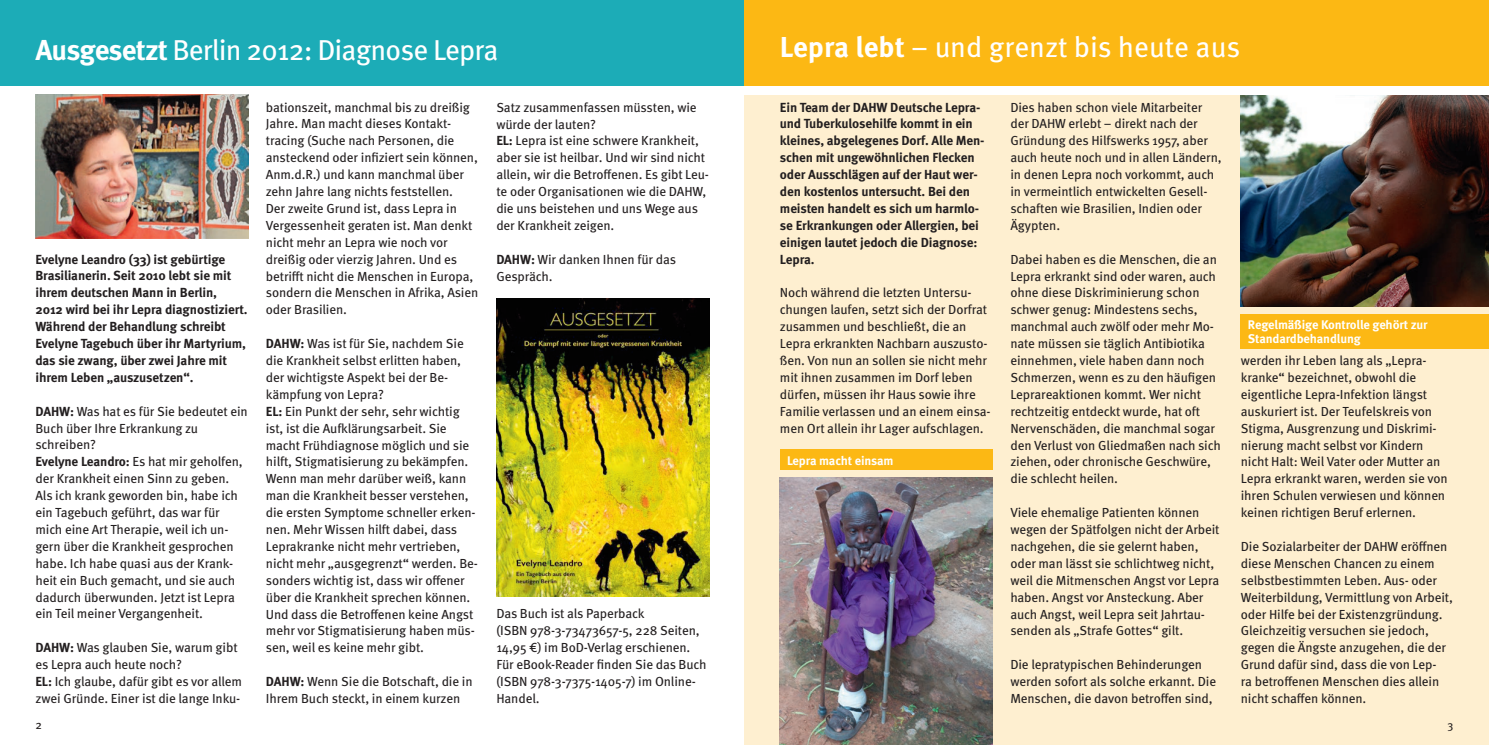
<style>
.page{position:relative;width:1489px;height:745px;background:#fff}
.page>*{position:absolute;margin:0;border:0;box-sizing:border-box;transform-origin:0 0}
.t1{font:28.75px "Meta OT";letter-spacing:-.03em;color:#fff}
.t2{font:28.75px "Meta OT";color:#fff}
.t3{font:13.12px/16.9px "Meta OT";letter-spacing:-.01em;color:#231f20}
.t4{font:700 13.12px/16.9px "Meta OT";letter-spacing:-.01em;color:#231f20}
.t5{font:700 12.5px/14.4px "Meta OT";letter-spacing:-.01em;color:#fff}
.t6{font:11.88px "Meta OT";color:#231f20}
.t7{font:11.25px "Meta OT";color:#231f20}
.s1{font-weight:700}
</style>
<div class="page">
<div style="left:0;top:0;width:744px;height:85px;background:#1cacb7"></div>
<img style="left:35px;top:94px;width:213px;height:144px">
<div style="left:744px;top:95px;width:744px;height:649px;background:#feefd0"></div>
<div style="left:744px;top:0;width:744px;height:85px;background:#fcb814"></div>
<div style="left:780px;top:449px;width:212px;height:20px;background:#fcb814"></div>
<div style="left:1240px;top:314px;width:248px;height:34px;background:#fcb814"></div>
<img style="left:780px;top:477px;width:212px;height:267px">
<img style="left:1240px;top:95px;width:248px;height:211px">
<img style="left:496px;top:298px;width:213px;height:297px">
<h1 class="t1" style="left:35px;top:32px;width:464px"><span class="s1">Ausgesetzt</span> Berlin 2012: Diagnose Lepra</h1>
<p class="t4" style="left:35px;top:251px;width:214px">Evelyne Leandro (33) ist gebürtige Brasilianerin. Seit 2010 lebt sie mit ihrem deutschen Mann in Berlin, 2012 wird bei ihr Lepra diagnostiziert.<br>Während der Behandlung schreibt Evelyne Tagebuch über ihr Martyrium, das sie zwang, über zwei Jahre mit ihrem Leben „auszusetzen“.</p>
<p class="t3" style="left:35px;top:403px;width:214px"><span class="s1">DAHW:</span> Was hat es für Sie bedeutet ein<br>Buch über Ihre Erkrankung zu schreiben?<br><span class="s1">Evelyne Leandro:</span> Es hat mir geholfen, der Krankheit einen Sinn zu geben.<br>Als ich krank geworden bin, habe ich ein Tagebuch geführt, das war für mich eine Art Therapie, weil ich un&shy;gern über die Krankheit gesprochen habe. Ich habe quasi aus der Krank&shy;heit ein Buch gemacht, und sie auch dadurch überwunden. Jetzt ist Lepra ein Teil meiner Vergangenheit.</p>
<p class="t3" style="left:35px;top:639px;width:208px"><span class="s1">DAHW:</span> Was glauben Sie, warum gibt es Lepra auch heute noch?<br><span class="s1">EL:</span> Ich glaube, dafür gibt es vor allem zwei Gründe. Einer ist die lange Inku-</p>
<p class="t6" style="left:35px;top:717px;width:8px">2</p>
<p class="t3" style="left:266px;top:99px;width:214px">bationszeit, manchmal bis zu dreißig Jahre. Man macht dieses Kontakt&shy;tracing (Suche nach Personen, die ansteckend oder infiziert sein können, Anm.d.R.) und kann manchmal über zehn Jahre lang nichts feststellen.<br>Der zweite Grund ist, dass Lepra in Vergessenheit geraten ist. Man denkt nicht mehr an Lepra wie noch vor dreißig oder vierzig Jahren. Und es betrifft nicht die Menschen in Europa, sondern die Menschen in Afrika, Asien oder Brasilien.</p>
<p class="t3" style="left:266px;top:335px;width:213px"><span class="s1">DAHW:</span> Was ist für Sie, nachdem Sie die Krankheit selbst erlitten haben, der wichtigste Aspekt bei der Be&shy;kämpfung von Lepra?<br><span class="s1">EL:</span> Ein Punkt der sehr, sehr wichtig ist, ist die Aufklärungsarbeit. Sie macht Frühdiagnose möglich und sie hilft, Stigmatisierung zu bekämpfen.<br>Wenn man mehr darüber weiß, kann man die Krankheit besser verstehen, die ersten Symptome schneller erken&shy;nen. Mehr Wissen hilft dabei, dass Leprakranke nicht mehr vertrieben, nicht mehr „ausgegrenzt“ werden. Be&shy;sonders wichtig ist, dass wir offener über die Krankheit sprechen können.<br>Und dass die Betroffenen keine Angst mehr vor Stigmatisierung haben müs&shy;sen, weil es keine mehr gibt.</p>
<p class="t3" style="left:266px;top:673px;width:208px"><span class="s1">DAHW:</span> Wenn Sie die Botschaft, die in<br>Ihrem Buch steckt, in einem kurzen</p>
<p class="t3" style="left:496px;top:99px;width:214px">Satz zusammenfassen müssten, wie würde der lauten?<br><span class="s1">EL:</span> Lepra ist eine schwere Krankheit, aber sie ist heilbar. Und wir sind nicht allein, wir die Betroffenen. Es gibt Leu&shy;te oder Organisationen wie die DAHW, die uns beistehen und uns Wege aus der Krankheit zeigen.</p>
<p class="t3" style="left:496px;top:251px;width:181px"><span class="s1">DAHW:</span> Wir danken Ihnen für das<br>Gespräch.</p>
<p class="t3" style="left:496px;top:605px;width:212px">Das Buch ist als Paperback<br>(ISBN 978-3-73473657-5, 228 Seiten,<br>14,95 €) im BoD-Verlag erschienen.<br>Für eBook-Reader finden Sie das Buch (ISBN 978-3-7375-1405-7) im Online-<br>Handel.</p>
<h1 class="t2" style="left:780px;top:29px;width:462px"><span class="s1">Lepra lebt</span> – und grenzt bis heute aus</h1>
<p class="t4" style="left:780px;top:99px;width:206px">Ein Team der DAHW Deutsche Lepra&shy;und Tuberkulosehilfe kommt in ein kleines, abgelegenes Dorf. Alle Men&shy;schen mit ungewöhnlichen Flecken oder Ausschlägen auf der Haut wer&shy;den kostenlos untersucht. Bei den meisten handelt es sich um harmlo&shy;se Erkrankungen oder Allergien, bei einigen lautet jedoch die Diagnose:<br>Lepra.</p>
<p class="t3" style="left:780px;top:284px;width:212px">Noch während die letzten Untersu&shy;chungen laufen, setzt sich der Dorfrat zusammen und beschließt, die an Lepra erkrankten Nachbarn auszusto&shy;ßen. Von nun an sollen sie nicht mehr mit ihnen zusammen im Dorf leben dürfen, müssen ihr Haus sowie ihre Familie verlassen und an einem einsa&shy;men Ort allein ihr Lager aufschlagen.</p>
<p class="t3" style="left:1010px;top:99px;width:213px">Dies haben schon viele Mitarbeiter der DAHW erlebt – direkt nach der<br>Gründung des Hilfswerks 1957, aber auch heute noch und in allen Ländern, in denen Lepra noch vorkommt, auch in vermeintlich entwickelten Gesell&shy;schaften wie Brasilien, Indien oder<br>Ägypten.</p>
<p class="t3" style="left:1010px;top:251px;width:212px">Dabei haben es die Menschen, die an Lepra erkrankt sind oder waren, auch ohne diese Diskriminierung schon schwer genug: Mindestens sechs, manchmal auch zwölf oder mehr Mo&shy;nate müssen sie täglich Antibiotika einnehmen, viele haben dann noch Schmerzen, wenn es zu den häufigen Leprareaktionen kommt. Wer nicht rechtzeitig entdeckt wurde, hat oft Nervenschäden, die manchmal sogar den Verlust von Gliedmaßen nach sich ziehen, oder chronische Geschwüre, die schlecht heilen.</p>
<p class="t3" style="left:1010px;top:504px;width:211px">Viele ehemalige Patienten können wegen der Spätfolgen nicht der Arbeit nachgehen, die sie gelernt haben, oder man lässt sie schlichtweg nicht, weil die Mitmenschen Angst vor Lepra haben. Angst vor Ansteckung. Aber auch Angst, weil Lepra seit Jahrtau&shy;senden als „Strafe Gottes“ gilt.</p>
<p class="t3" style="left:1010px;top:656px;width:207px">Die lepratypischen Behinderungen werden sofort als solche erkannt. Die<br>Menschen, die davon betroffen sind,</p>
<p class="t5" style="left:1247px;top:318px;width:181px">Regelmäßige Kontrolle gehört zur<br>Standardbehandlung</p>
<p class="t3" style="left:1240px;top:352px;width:208px">werden ihr Leben lang als „Lepra&shy;kranke“ bezeichnet, obwohl die eigentliche Lepra-Infektion längst auskuriert ist. Der Teufelskreis von Stigma, Ausgrenzung und Diskrimi&shy;nierung macht selbst vor Kindern nicht Halt: Weil Vater oder Mutter an Lepra erkrankt waren, werden sie von ihren Schulen verwiesen und können keinen richtigen Beruf erlernen.</p>
<p class="t3" style="left:1240px;top:538px;width:214px">Die Sozialarbeiter der DAHW eröffnen diese Menschen Chancen zu einem selbstbestimmten Leben. Aus- oder Weiterbildung, Vermittlung von Arbeit, oder Hilfe bei der Existenzgründung.<br>Gleichzeitig versuchen sie jedoch, gegen die Ängste anzugehen, die der Grund dafür sind, dass die von Lep-<br>ra betroffenen Menschen dies allein nicht schaffen können.</p>
<p class="t7" style="left:1447px;top:717px;width:7px">3</p>
<p class="t5" style="left:787px;top:453px;width:108px">Lepra macht einsam</p>
</div>
